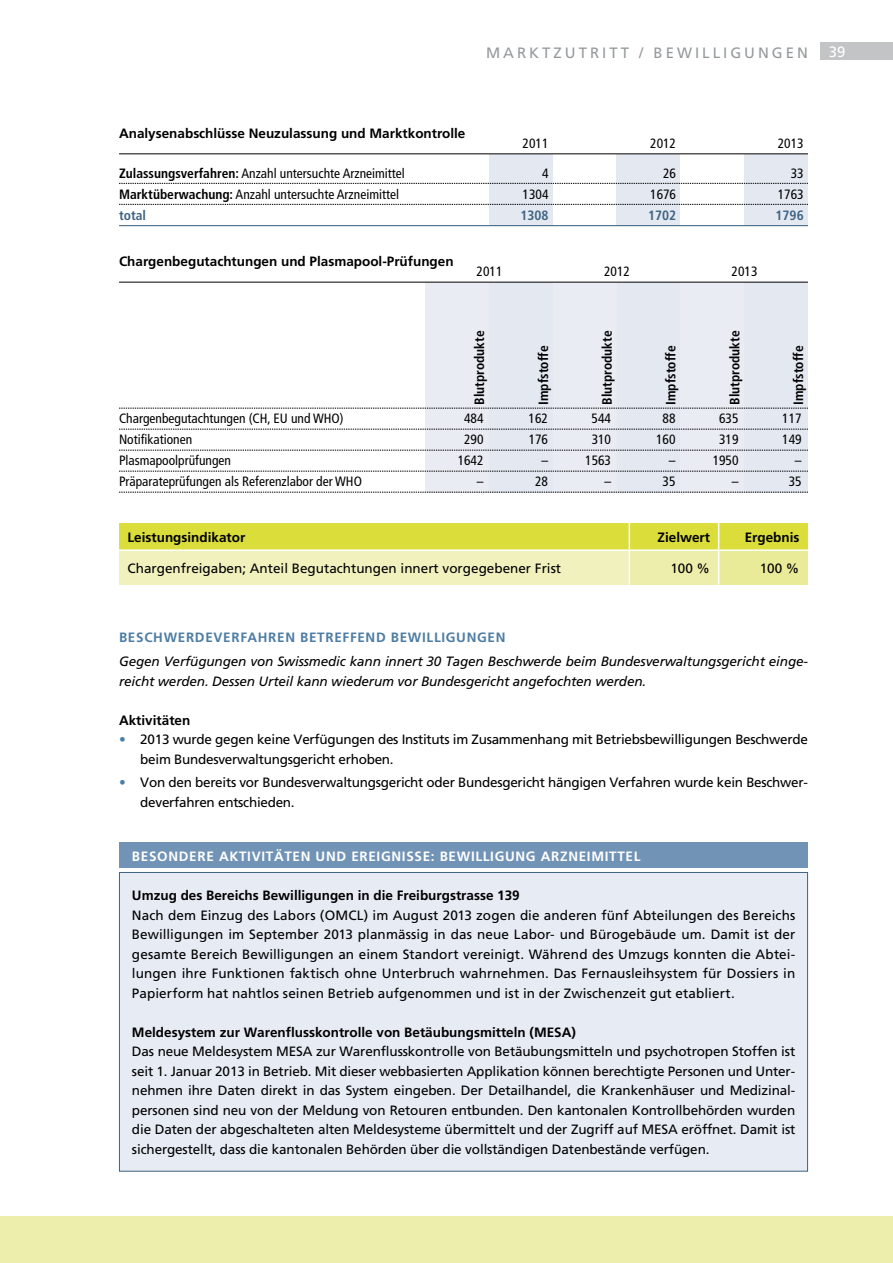
<style>
.page{position:relative;width:893px;height:1263px;background:#fff}
.page>*{position:absolute;margin:0;border:0;box-sizing:border-box;transform-origin:0 0}
.t1{font:15px "Frutiger";letter-spacing:.2em;color:#969a9c}
.t2{font:15px "Frutiger";color:#fff}
.t3{font:13.5px/19.5px "Frutiger";letter-spacing:-.02em;color:#000}
.t4{font:condensed 13.5px "Frutiger";color:#000}
.t5{font:700 13.5px "Frutiger";color:#000}
.t6{font:italic 13.5px/19.5px "Frutiger";letter-spacing:-.01em;color:#000}
.t7{font:700 condensed 13.5px "Frutiger";color:#000}
.t8{font:13.5px "Frutiger";color:#000}
.t9{font:700 13.5px "Frutiger";letter-spacing:.05em;color:#fff}
.t10{font:700 13.5px "Frutiger";letter-spacing:.05em;color:#4e7da4}
.t11{font:700 condensed 13.5px "Frutiger";color:#3d6382}
.s1{font-weight:700}
.s2{color:#4e7da4}
</style>
<div class="page">
<div style="left:821px;top:43px;width:72px;height:17px;background:#c2c4c6"></div>
<div style="left:0;top:1216px;width:893px;height:47px;background:#eeeeac"></div>
<div style="left:744px;top:154px;width:64px;height:71px;background:#e3e8f1"></div>
<div style="left:617px;top:154px;width:63px;height:71px;background:#e3e8f1"></div>
<div style="left:489px;top:154px;width:64px;height:71px;background:#e3e8f1"></div>
<hr style="left:119px;top:154px;width:689px;height:1px;background:#000">
<svg style="left:119px;top:183px;width:689px;height:1px"></svg>
<svg style="left:119px;top:204px;width:689px;height:1px"></svg>
<hr style="left:119px;top:225px;width:689px;height:1px;background:#3d6382">
<div style="left:744px;top:282px;width:64px;height:210px;background:#e3e8f1"></div>
<div style="left:617px;top:282px;width:63px;height:210px;background:#e3e8f1"></div>
<div style="left:489px;top:282px;width:64px;height:210px;background:#e3e8f1"></div>
<div style="left:680px;top:282px;width:64px;height:210px;background:#e9ecf3"></div>
<div style="left:553px;top:282px;width:64px;height:210px;background:#e9ecf3"></div>
<div style="left:425px;top:282px;width:64px;height:210px;background:#e9ecf3"></div>
<hr style="left:119px;top:282px;width:689px;height:1px;background:#000">
<svg style="left:119px;top:408px;width:689px;height:1px"></svg>
<svg style="left:119px;top:429px;width:689px;height:1px"></svg>
<svg style="left:119px;top:450px;width:689px;height:1px"></svg>
<svg style="left:119px;top:471px;width:689px;height:1px"></svg>
<svg style="left:119px;top:492px;width:689px;height:1px"></svg>
<div style="left:119px;top:872px;width:689px;height:299px;background:#e6ebf4;border:1px solid #3d6382"></div>
<div style="left:119px;top:843px;width:689px;height:25px;background:#7193b6"></div>
<div style="left:119px;top:550px;width:510px;height:35px;background:#f1f1be"></div>
<div style="left:629px;top:550px;width:90px;height:35px;background:#eeeeac"></div>
<div style="left:719px;top:550px;width:89px;height:35px;background:#eaeb98"></div>
<hr style="left:119px;top:549px;width:510px;height:2px;background:#fff">
<hr style="left:719px;top:549px;width:89px;height:2px;background:#fff">
<svg style="left:119px;top:523px;width:689px;height:27px;background:#dbdd3e"></svg>
<hr style="left:629px;top:549px;width:90px;height:2px;background:#fff">
<hr style="left:629px;top:551px;width:1px;height:34px;background:#fff">
<hr style="left:718px;top:551px;width:1px;height:34px;background:#fff">
<p class="t1" style="left:486px;top:43px;width:126px">Ma rkt zut ritt</p>
<p class="t1" style="left:639px;top:43px;width:170px">/ Bewi llig ung en</p>
<p class="t2" style="left:829px;top:43px;width:18px">39</p>
<p class="t5" style="left:119px;top:125px;width:348px">Analysenabschlüsse Neuzulassung und Marktkontrolle</p>
<p class="t4" style="left:523px;top:136px;width:27px">2011</p>
<p class="t4" style="left:650px;top:136px;width:27px">2012</p>
<p class="t4" style="left:778px;top:136px;width:27px">2013</p>
<p class="t4" style="left:119px;top:165px;width:287px"><span class="s1">Zulassungsverfahren:</span> Anzahl untersuchte Arzneimittel</p>
<p class="t4" style="left:542px;top:165px;width:8px">4</p>
<p class="t4" style="left:663px;top:165px;width:14px">26</p>
<p class="t4" style="left:791px;top:165px;width:14px">33</p>
<p class="t4" style="left:119px;top:186px;width:282px"><span class="s1">Marktüberwachung:</span> Anzahl untersuchte Arzneimittel</p>
<p class="t4" style="left:523px;top:186px;width:27px">1304</p>
<p class="t4" style="left:650px;top:186px;width:27px">1676</p>
<p class="t4" style="left:778px;top:186px;width:27px">1763</p>
<p class="t11" style="left:119px;top:207px;width:29px">total</p>
<p class="t11" style="left:520px;top:207px;width:30px">1308</p>
<p class="t11" style="left:648px;top:207px;width:30px">1702</p>
<p class="t11" style="left:776px;top:207px;width:30px">1796</p>
<p class="t5" style="left:119px;top:253px;width:336px">Chargenbegutachtungen und Plasmapool-Prüfungen</p>
<p class="t4" style="left:477px;top:264px;width:27px">2011</p>
<p class="t4" style="left:604px;top:264px;width:27px">2012</p>
<p class="t4" style="left:732px;top:264px;width:27px">2013</p>
<p class="t7" style="left:472px;top:405px;width:76px;rotate:-90deg">Blutprodukte</p>
<p class="t7" style="left:535px;top:405px;width:61px;rotate:-90deg">Impfstoffe</p>
<p class="t7" style="left:599px;top:405px;width:76px;rotate:-90deg">Blutprodukte</p>
<p class="t7" style="left:663px;top:405px;width:61px;rotate:-90deg">Impfstoffe</p>
<p class="t7" style="left:727px;top:405px;width:76px;rotate:-90deg">Blutprodukte</p>
<p class="t7" style="left:790px;top:405px;width:61px;rotate:-90deg">Impfstoffe</p>
<p class="t4" style="left:119px;top:411px;width:226px">Chargenbegutachtungen (CH, EU und WHO)</p>
<p class="t4" style="left:464px;top:411px;width:21px">484</p>
<p class="t4" style="left:529px;top:411px;width:21px">162</p>
<p class="t4" style="left:592px;top:411px;width:21px">544</p>
<p class="t4" style="left:663px;top:411px;width:14px">88</p>
<p class="t4" style="left:719px;top:411px;width:21px">635</p>
<p class="t4" style="left:782px;top:411px;width:21px">117</p>
<p class="t4" style="left:119px;top:432px;width:75px">Notifikationen</p>
<p class="t4" style="left:464px;top:432px;width:21px">290</p>
<p class="t4" style="left:529px;top:432px;width:21px">176</p>
<p class="t4" style="left:592px;top:432px;width:21px">310</p>
<p class="t4" style="left:656px;top:432px;width:21px">160</p>
<p class="t4" style="left:719px;top:432px;width:21px">319</p>
<p class="t4" style="left:782px;top:432px;width:21px">149</p>
<p class="t4" style="left:119px;top:453px;width:113px">Plasmapoolprüfungen</p>
<p class="t4" style="left:458px;top:453px;width:27px">1642</p>
<p class="t4" style="left:541px;top:453px;width:8px">–</p>
<p class="t4" style="left:585px;top:453px;width:27px">1563</p>
<p class="t4" style="left:669px;top:453px;width:8px">–</p>
<p class="t4" style="left:713px;top:453px;width:27px">1950</p>
<p class="t4" style="left:795px;top:453px;width:8px">–</p>
<p class="t4" style="left:119px;top:474px;width:244px">Präparateprüfungen als Referenzlabor der WHO</p>
<p class="t4" style="left:477px;top:474px;width:8px">–</p>
<p class="t4" style="left:535px;top:474px;width:14px">28</p>
<p class="t4" style="left:604px;top:474px;width:8px">–</p>
<p class="t4" style="left:663px;top:474px;width:14px">35</p>
<p class="t4" style="left:732px;top:474px;width:8px">–</p>
<p class="t4" style="left:789px;top:474px;width:14px">35</p>
<p class="t5" style="left:128px;top:529px;width:119px">Leistungsindikator</p>
<p class="t5" style="left:658px;top:529px;width:54px">Zielwert</p>
<p class="t5" style="left:745px;top:529px;width:56px">Ergebnis</p>
<p class="t8" style="left:128px;top:560px;width:435px">Chargenfreigaben; Anteil Begutachtungen innert vorgegebener Frist</p>
<p class="t3" style="left:670px;top:558px;width:41px">100 %</p>
<p class="t3" style="left:760px;top:558px;width:41px">100 %</p>
<p class="t10" style="left:119px;top:630px;width:123px">Beschwerdeverfahr</p>
<p class="t10" style="left:277px;top:630px;width:228px">en betreffend Bewilligungen</p>
<p class="t6" style="left:119px;top:652px;width:690px">Gegen Verfügungen von Swissmedic kann innert 30 Tagen Beschwerde beim Bundesverwaltungsgericht einge&shy;reicht werden. Dessen Urteil kann wiederum vor Bundesgericht angefochten werden.</p>
<p class="t5" style="left:119px;top:712px;width:73px">Aktivitäten</p>
<p class="t3" style="left:140px;top:729px;width:669px;text-indent:-21px"><span class="s2">•</span> 2013 wurde gegen keine Verfügungen des Instituts im Zusammenhang mit Betriebsbewilligungen Beschwerde beim Bundesverwaltungsgericht erhoben.</p>
<p class="t3" style="left:140px;top:773px;width:669px;text-indent:-21px"><span class="s2">•</span> Von den bereits vor Bundesverwaltungsgericht oder Bundesgericht hängigen Verfahren wurde kein Beschwer&shy;deverfahren entschieden.</p>
<p class="t9" style="left:132px;top:848px;width:115px">Besondere Aktivit</p>
<p class="t9" style="left:274px;top:848px;width:287px">äten und Ereignisse: Bewilligung Arzn</p>
<p class="t9" style="left:579px;top:848px;width:17px">eimitt</p>
<p class="t9" style="left:626px;top:848px;width:16px">el</p>
<p class="t5" style="left:132px;top:887px;width:389px">Umzug des Bereichs Bewilligungen in die Freiburgstrasse 139</p>
<p class="t3" style="left:132px;top:905px;width:665px;text-align:justify">Nach dem Einzug des Labors (OMCL) im August 2013 zogen die anderen fünf Abteilungen des Bereichs Bewilligungen im September 2013 planmässig in das neue Labor- und Bürogebäude um. Damit ist der gesamte Bereich Bewilligungen an einem Standort vereinigt. Während des U mzugs konnten die Abtei&shy;lungen ihre Funktionen faktisch ohne U nterbruch wahrnehmen. Das Fernausleihsystem für Dossiers in Papierform hat nahtlos seinen Betrieb aufgenommen und ist in der Zwischenzeit gut etabliert.</p>
<p class="t5" style="left:132px;top:1024px;width:446px">Meldesystem zur Warenflusskontrolle von Betäubungsmitteln (MESA)</p>
<p class="t3" style="left:132px;top:1041px;width:665px;text-align:justify">Das neue Meldesystem MESA zur Warenflusskontrolle von Betäubungsmitteln und psychotropen Stoffen ist seit 1. Januar 2013 in Betrieb. Mit dieser webbasierten Applikation können berechtigte Personen und U nter&shy;nehmen ihre Daten direkt in das System eingeben. Der Detailhandel, die Krankenhäuser und Medizinal&shy;personen sind neu von der Meldung von Retouren entbunden. Den kantonalen Kontrollbehörden wurden die Daten der abgeschalteten alten Meldesysteme übermittelt und der Zugriff auf MESA eröffnet. Damit ist sichergestellt, dass die kantonalen Behörden über die vollständigen Datenbestände verfügen.</p>
</div>
